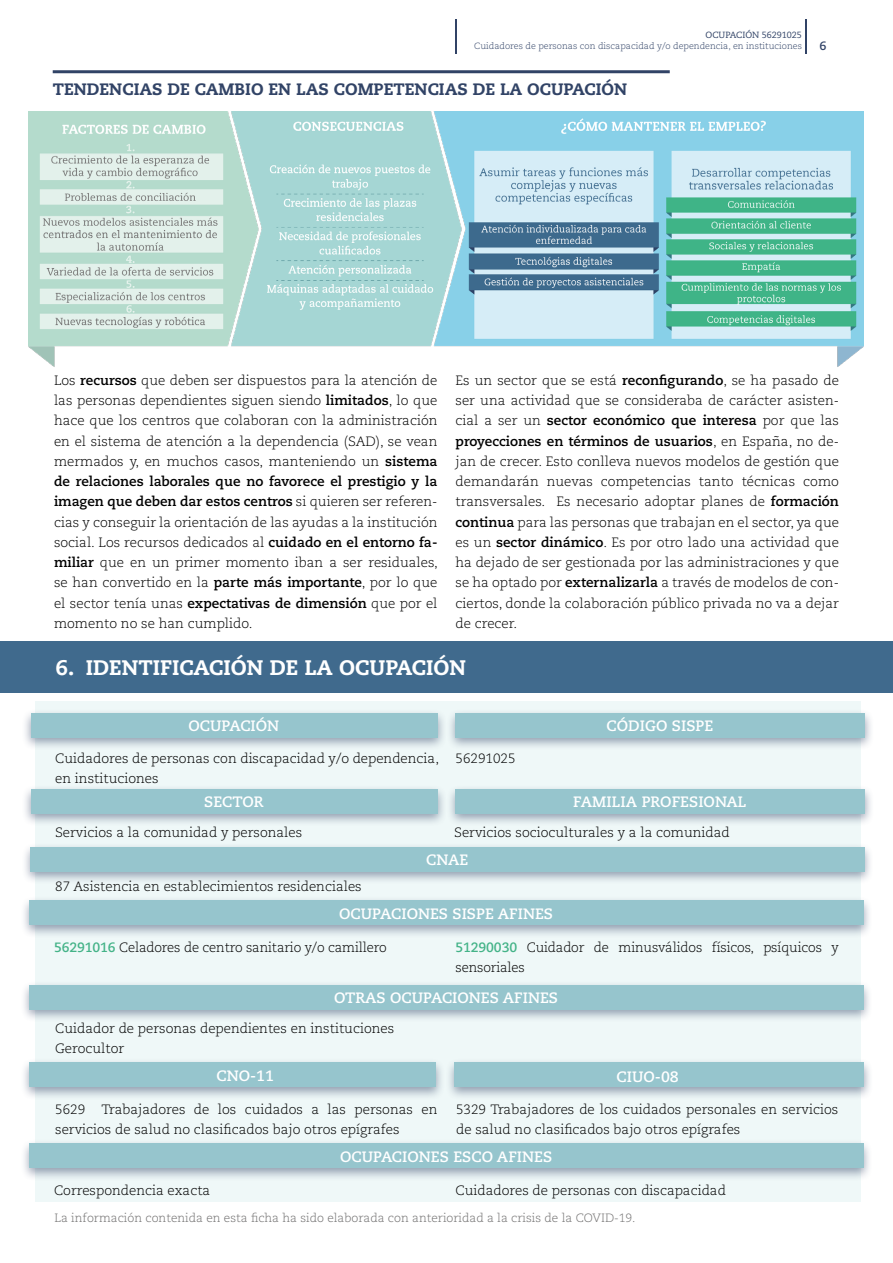
<style>
.page{position:relative;width:893px;height:1263px;background:#fff}
.page>*{position:absolute;margin:0;border:0;box-sizing:border-box;transform-origin:0 0}
.t1{font:800 21px "Caecilia LT Std";color:#fff}
.t2{font:800 16.5px "Caecilia LT Std";color:#314366}
.t3{font:700 15px "Caecilia LT Std";color:#fff}
.t4{font:300 13.5px/20.2px "Caecilia LT Std";color:#000}
.t5{font:300 12px "Caecilia LT Std";color:#706f6f}
.t6{font:700 12px "Caecilia LT Std";color:#314366}
.t7{font:300 9px "Caecilia LT Std";color:#314366}
.t8{font:9px "Caecilia LT Std";color:#314366}
.s1{font-weight:700}
.s2{font-weight:700;color:#44b388}
</style>
<div class="page">
<hr style="left:805px;top:20px;width:1px;height:34px;background:#314366">
<hr style="left:455px;top:20px;width:1px;height:34px;background:#314366">
<hr style="left:53px;top:70px;width:617px;height:3px;background:#314366">
<img style="left:29px;top:112px;width:834px;height:255px">
<div style="left:0;top:641px;width:893px;height:52px;background:#406a8d"></div>
<div style="left:35px;top:701px;width:825px;height:501px;background:#eff8f8"></div>
<div style="left:21px;top:708px;width:425px;height:43px;background:#314366;opacity:.5"></div>
<div style="left:31px;top:713px;width:406px;height:24px;background:#96c5cd"></div>
<div style="left:21px;top:784px;width:425px;height:43px;background:#314366;opacity:.5"></div>
<div style="left:31px;top:789px;width:406px;height:24px;background:#96c5cd"></div>
<div style="left:446px;top:708px;width:428px;height:43px;background:#314366;opacity:.5"></div>
<div style="left:455px;top:713px;width:410px;height:24px;background:#96c5cd"></div>
<div style="left:446px;top:784px;width:428px;height:43px;background:#314366;opacity:.5"></div>
<div style="left:455px;top:789px;width:410px;height:24px;background:#96c5cd"></div>
<div style="left:21px;top:842px;width:853px;height:43px;background:#314366;opacity:.5"></div>
<div style="left:31px;top:847px;width:834px;height:24px;background:#96c5cd"></div>
<div style="left:20px;top:896px;width:853px;height:42px;background:#314366;opacity:.5"></div>
<div style="left:29px;top:901px;width:835px;height:24px;background:#96c5cd"></div>
<div style="left:20px;top:980px;width:853px;height:43px;background:#314366;opacity:.5"></div>
<div style="left:29px;top:986px;width:835px;height:23px;background:#96c5cd"></div>
<div style="left:20px;top:1058px;width:425px;height:42px;background:#314366;opacity:.5"></div>
<div style="left:29px;top:1063px;width:407px;height:24px;background:#96c5cd"></div>
<div style="left:20px;top:1139px;width:853px;height:42px;background:#314366;opacity:.5"></div>
<div style="left:29px;top:1144px;width:835px;height:24px;background:#96c5cd"></div>
<div style="left:445px;top:1058px;width:428px;height:42px;background:#314366;opacity:.5"></div>
<div style="left:454px;top:1063px;width:410px;height:24px;background:#96c5cd"></div>
<p class="t8" style="left:706px;top:29px;width:98px">OCUPACIÓN 56291025</p>
<p class="t7" style="left:474px;top:41px;width:329px">Cuidadores de personas con discapacidad y/o dependencia, en instituciones</p>
<p class="t2" style="left:53px;top:78px;width:576px">TENDENCIAS DE CAMBIO EN LAS COMPETENCIAS DE LA OCUPACIÓN</p>
<p class="t6" style="left:819px;top:39px;width:9px">6</p>
<p class="t4" style="left:54px;top:370px;width:385px;text-align:justify">Los <span class="s1">recursos</span> que deben ser dispuestos para la atención de las personas dependientes siguen siendo <span class="s1">limitados</span>, lo que hace que los centros que colaboran con la administración en el sistema de atención a la dependencia (SAD), se vean mermados y, en muchos casos, manteniendo un <span class="s1">sistema de relaciones laborales que no favorece el prestigio y la imagen que deben dar estos centros</span> si quieren ser referen&shy;cias y conseguir la orientación de las ayudas a la institución social. Los recursos dedicados al <span class="s1">cuidado en el entorno fa&shy;miliar</span> que en un primer momento iban a ser residuales, se han convertido en la <span class="s1">parte más importante</span>, por lo que el sector tenía unas <span class="s1">expectativas de dimensión</span> que por el momento no se han cumplido.</p>
<p class="t4" style="left:455px;top:370px;width:385px;text-align:justify">Es un sector que se está <span class="s1">reconfigurando</span>, se ha pasado de ser una actividad que se consideraba de carácter asisten&shy;cial a ser un <span class="s1">sector económico que interesa</span> por que las <span class="s1">proyecciones en términos de usuarios</span>, en España, no de&shy;jan de crecer. Esto conlleva nuevos modelos de gestión que demandarán nuevas competencias tanto técnicas como transversales. Es necesario adoptar planes de <span class="s1">formación continua</span> para las personas que trabajan en el sector, ya que es un <span class="s1">sector dinámico</span>. Es por otro lado una actividad que ha dejado de ser gestionada por las administraciones y que se ha optado por <span class="s1">externalizarla</span> a través de modelos de con&shy;ciertos, donde la colaboración público privada no va a dejar de crecer.</p>
<h1 class="t1" style="left:56px;top:655px;width:412px">6. IDENTIFICACIÓN DE LA OCUPACIÓN</h1>
<p class="t3" style="left:188px;top:717px;width:92px">OCUPACIÓN</p>
<p class="t3" style="left:607px;top:717px;width:108px">CÓDIGO SISPE</p>
<p class="t4" style="left:55px;top:748px;width:385px">Cuidadores de personas con discapacidad y/o dependencia, en instituciones</p>
<p class="t4" style="left:455px;top:748px;width:62px">56291025</p>
<p class="t3" style="left:204px;top:793px;width:61px">SECTOR</p>
<p class="t3" style="left:573px;top:793px;width:175px">FAMILIA PROFESIONAL</p>
<p class="t4" style="left:55px;top:823px;width:249px">Servicios a la comunidad y personales</p>
<p class="t4" style="left:454px;top:823px;width:277px">Servicios socioculturales y a la comunidad</p>
<p class="t4" style="left:55px;top:877px;width:308px">87 Asistencia en establecimientos residenciales</p>
<p class="t3" style="left:426px;top:851px;width:44px">CNAE</p>
<p class="t3" style="left:339px;top:904px;width:215px">OCUPACIONES SISPE AFINES</p>
<p class="t4" style="left:54px;top:937px;width:334px"><span class="s2">56291016</span> Celadores de centro sanitario y/o camillero</p>
<p class="t4" style="left:455px;top:937px;width:385px"><span class="s2">51290030</span> Cuidador de minusválidos físicos, psíquicos y sensoriales</p>
<p class="t3" style="left:334px;top:989px;width:225px">OTRAS OCUPACIONES AFINES</p>
<p class="t4" style="left:55px;top:1018px;width:341px">Cuidador de personas dependientes en instituciones<br>Gerocultor</p>
<p class="t3" style="left:216px;top:1067px;width:59px">CNO-11</p>
<p class="t3" style="left:617px;top:1067px;width:64px">CIUO-08</p>
<p class="t4" style="left:55px;top:1099px;width:384px">5629 Trabajadores de los cuidados a las personas en servicios de salud no clasificados bajo otros epígrafes</p>
<p class="t4" style="left:456px;top:1099px;width:384px">5329 Trabajadores de los cuidados personales en servicios de salud no clasificados bajo otros epígrafes</p>
<p class="t3" style="left:340px;top:1147px;width:214px">OCUPACIONES ESCO AFINES</p>
<p class="t4" style="left:54px;top:1180px;width:158px">Correspondencia exacta</p>
<p class="t4" style="left:455px;top:1180px;width:272px">Cuidadores de personas con discapacidad</p>
<p class="t5" style="left:54px;top:1211px;width:583px">La información contenida en esta ficha ha sido elaborada con anterioridad a la crisis de la COVID-19.</p>
</div>
